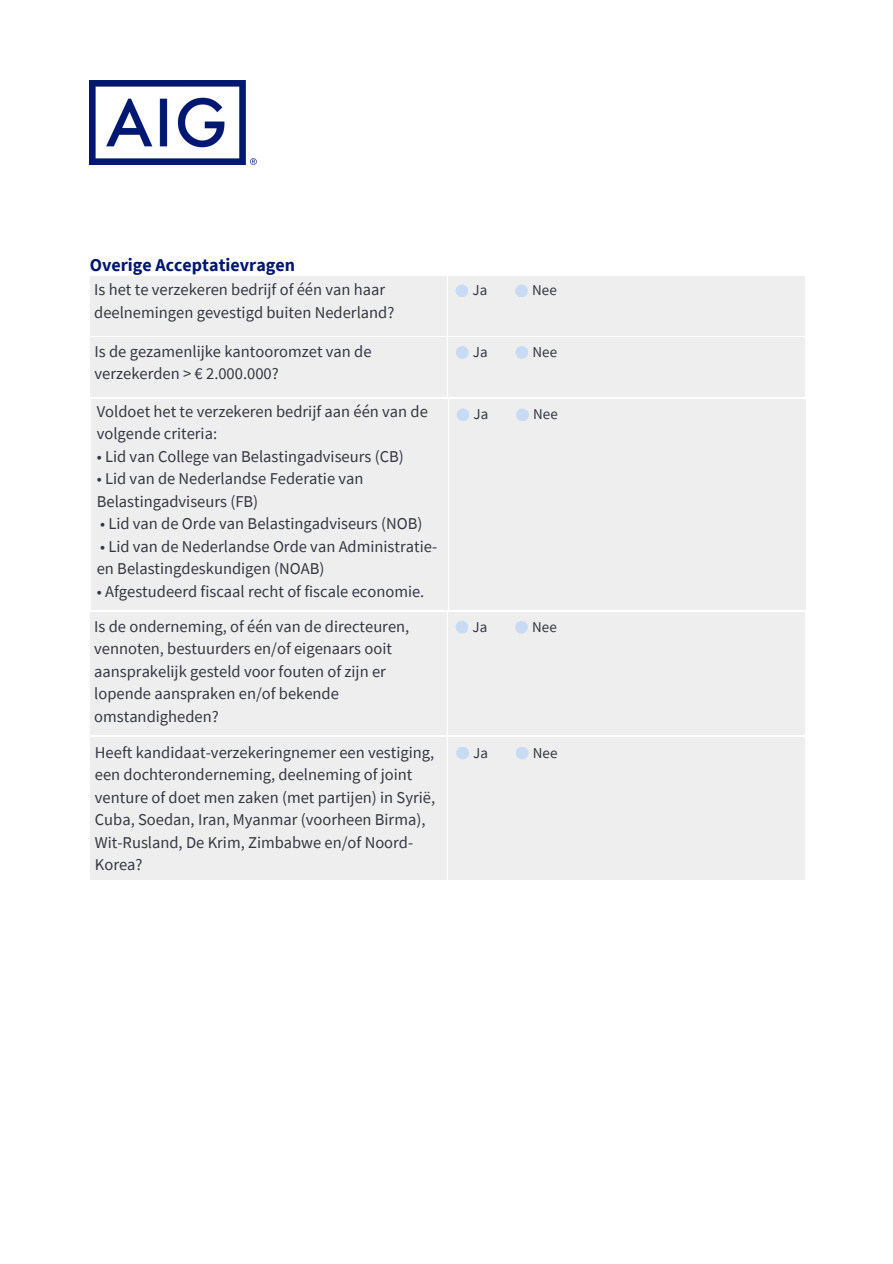
<style>
.page{position:relative;width:893px;height:1264px;background:#fff}
.page>*{position:absolute;margin:0;border:0;box-sizing:border-box;transform-origin:0 0}
.t1{font:700 18px "Source Sans Pro";color:#001871}
.t2{font:16.5px/22.5px "Source Sans Pro";color:#343741}
.t3{font:15px "Source Sans Pro";color:#343741}
</style>
<div class="page">
<img style="left:89px;top:80px;width:168px;height:85px">
<div style="left:90px;top:276px;width:356px;height:59px;background:#eee"></div>
<div style="left:448px;top:276px;width:356px;height:59px;background:#eee"></div>
<div style="left:455px;top:284px;width:13px;height:13px;background:#c7dbf4;border-radius:50%"></div>
<div style="left:515px;top:284px;width:13px;height:13px;background:#c7dbf4;border-radius:50%"></div>
<div style="left:91px;top:337px;width:356px;height:60px;background:#eee"></div>
<div style="left:448px;top:337px;width:356px;height:60px;background:#eee"></div>
<div style="left:456px;top:346px;width:12px;height:13px;background:#c7dbf4;border-radius:50%"></div>
<div style="left:515px;top:346px;width:13px;height:13px;background:#c7dbf4;border-radius:50%"></div>
<div style="left:90px;top:612px;width:356px;height:123px;background:#eee"></div>
<div style="left:448px;top:612px;width:356px;height:123px;background:#eee"></div>
<div style="left:455px;top:621px;width:13px;height:12px;background:#c7dbf4;border-radius:50%"></div>
<div style="left:515px;top:621px;width:13px;height:12px;background:#c7dbf4;border-radius:50%"></div>
<div style="left:91px;top:737px;width:355px;height:143px;background:#eee"></div>
<div style="left:448px;top:737px;width:356px;height:143px;background:#eee"></div>
<div style="left:456px;top:746px;width:13px;height:13px;background:#c7dbf4;border-radius:50%"></div>
<div style="left:516px;top:746px;width:12px;height:13px;background:#c7dbf4;border-radius:50%"></div>
<div style="left:91px;top:399px;width:356px;height:211px;background:#eee"></div>
<div style="left:449px;top:399px;width:356px;height:211px;background:#eee"></div>
<div style="left:456px;top:408px;width:13px;height:13px;background:#c7dbf4;border-radius:50%"></div>
<div style="left:516px;top:408px;width:13px;height:13px;background:#c7dbf4;border-radius:50%"></div>
<p class="t1" style="left:90px;top:253px;width:207px">Overige Acceptatievragen</p>
<p class="t2" style="left:94px;top:278px;width:301px">Is het te verzekeren bedrijf of één van haar deelnemingen gevestigd buiten Nederland?</p>
<p class="t3" style="left:472px;top:281px;width:16px">Ja</p>
<p class="t3" style="left:532px;top:281px;width:26px">Nee</p>
<p class="t2" style="left:94px;top:340px;width:278px">Is de gezamenlijke kantooromzet van de verzekerden &gt; € 2.000.000?</p>
<p class="t3" style="left:473px;top:342px;width:16px">Ja</p>
<p class="t3" style="left:532px;top:342px;width:26px">Nee</p>
<p class="t2" style="left:97px;top:399px;width:332px">Voldoet het te verzekeren bedrijf aan één van de volgende criteria:</p>
<p class="t2" style="left:97px;top:444px;width:308px">• Lid van College van Belastingadviseurs (CB)</p>
<p class="t2" style="left:97px;top:467px;width:268px">• Lid van de Nederlandse Federatie van<br>Belastingadviseurs (FB)</p>
<p class="t2" style="left:100px;top:512px;width:324px">• Lid van de Orde van Belastingadviseurs (NOB)</p>
<p class="t2" style="left:97px;top:534px;width:342px">• Lid van de Nederlandse Orde van Administratie&shy;en Belastingdeskundigen (NOAB)</p>
<p class="t2" style="left:97px;top:579px;width:329px">• Afgestudeerd fiscaal recht of fiscale economie.</p>
<p class="t3" style="left:473px;top:404px;width:16px">Ja</p>
<p class="t3" style="left:533px;top:404px;width:26px">Nee</p>
<p class="t2" style="left:94px;top:614px;width:316px">Is de onderneming, of één van de directeuren, vennoten, bestuurders en/of eigenaars ooit aansprakelijk gesteld voor fouten of zijn er lopende aanspraken en/of bekende omstandigheden?</p>
<p class="t3" style="left:472px;top:617px;width:16px">Ja</p>
<p class="t3" style="left:532px;top:617px;width:26px">Nee</p>
<p class="t2" style="left:95px;top:740px;width:342px">Heeft kandidaat-verzekeringnemer een vestiging, een dochteronderneming, deelneming of joint venture of doet men zaken (met partijen) in Syrië, Cuba, Soedan, Iran, Myanmar (voorheen Birma), Wit-Rusland, De Krim, Zimbabwe en/of Noord-Korea?</p>
<p class="t3" style="left:473px;top:742px;width:16px">Ja</p>
<p class="t3" style="left:533px;top:742px;width:26px">Nee</p>
</div>
